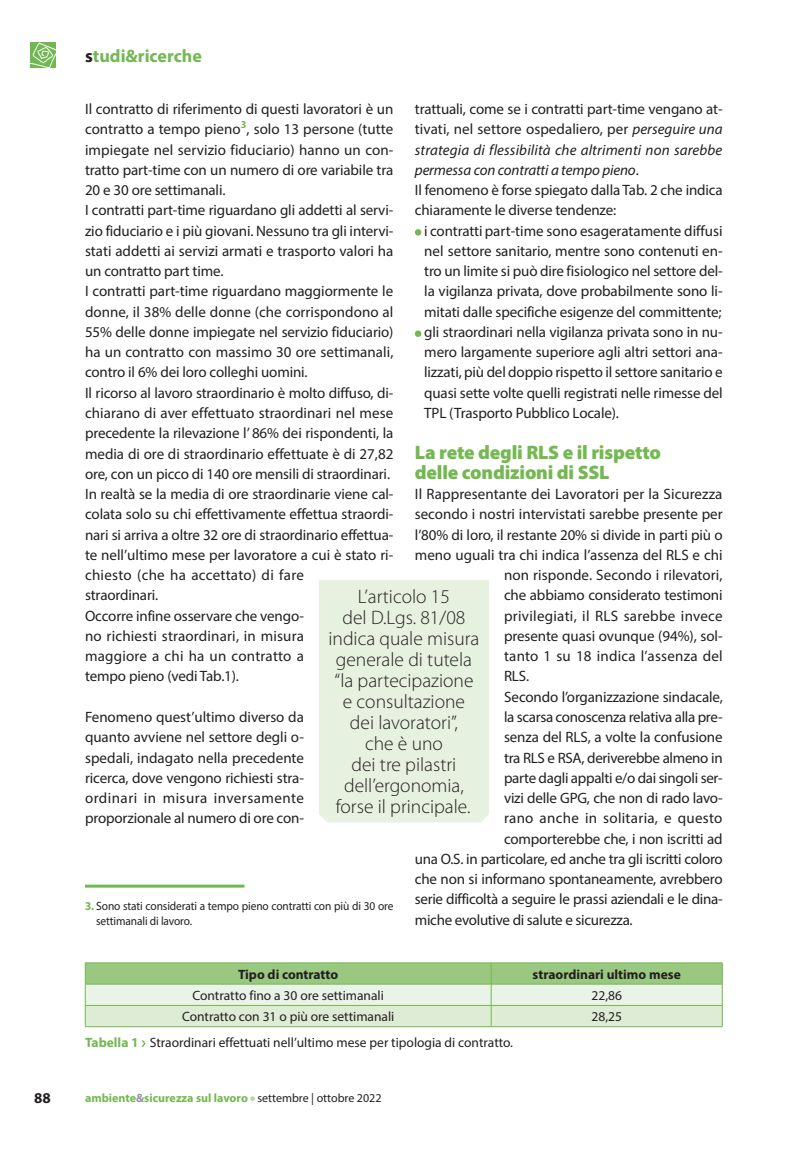
<style>
.page{position:relative;width:808px;height:1149px;background:#fff}
.page>*{position:absolute;margin:0;border:0;box-sizing:border-box;transform-origin:0 0}
.t1{font:300 19.5px/21px "Myriad Pro";color:#231f20;text-align:center}
.t2{font:900 19.5px/20.2px "Myriad Pro";letter-spacing:-.01em;color:#73b850}
.t3{font:700 18px "Myriad Pro";color:#71b853}
.t4{font:15px/20.2px "Myriad Pro";letter-spacing:-.01em;color:#231f20}
.t5{font:15px "Myriad Pro";letter-spacing:.02em;color:#231f20}
.t6{font:15px "Myriad Pro";letter-spacing:.015em;color:#231f20}
.t7{font:700 15px "Myriad Pro";color:#231f20}
.t8{font:13.5px "Myriad Pro";color:#231f20}
.t9{font:700 13.5px "Myriad Pro";color:#231f20}
.t10{font:12px/15px "Myriad Pro";letter-spacing:-.01em;color:#231f20;scale:.95 1}
.t11{font:700 12px "Myriad Pro";color:#73b850}
.s1{color:#231f20}
.s2{font-style:italic}
.s3{font-weight:700;color:#73b850}
.s4{color:#939598}
.s5{font-weight:400;color:#231f20}
</style>
<div class="page">
<svg style="left:250px;top:1096px;width:5px;height:4px"></svg>
<svg style="left:30px;top:43px;width:25px;height:25px"></svg>
<svg style="left:415px;top:229px;width:6px;height:6px"></svg>
<svg style="left:415px;top:330px;width:6px;height:7px"></svg>
<hr style="left:85px;top:884px;width:159px;height:3px;background:#71b853">
<div style="left:319px;top:580px;width:170px;height:242px;background:#e7f1df"></div>
<hr style="left:85px;top:1026px;width:406px;height:1px;background:#73b850">
<hr style="left:491px;top:1026px;width:231px;height:1px;background:#73b850">
<svg style="left:85px;top:962px;width:638px;height:64px;background:#c8e0ba"></svg>
<hr style="left:85px;top:983px;width:406px;height:1px;background:#73b850">
<hr style="left:491px;top:983px;width:231px;height:1px;background:#73b850">
<svg style="left:141px;top:1040px;width:5px;height:6px"></svg>
<p class="t3" style="left:85px;top:44px;width:118px"><span class="s1">s</span>tudi&amp;ricerche</p>
<p class="t4" style="left:85px;top:99px;width:310px">Il contratto di riferimento di questi lavoratori è un contratto a tempo pieno<sup>3</sup>, solo 13 persone (tutte impiegate nel servizio fiduciario) hanno un con&shy;tratto part-time con un numero di ore variabile tra 20 e 30 ore settimanali.<br>I contratti part-time riguardano gli addetti al servi&shy;zio fiduciario e i più giovani. Nessuno tra gli intervi&shy;stati addetti ai servizi armati e trasporto valori ha un contratto part time.<br>I contratti part-time riguardano maggiormente le donne, il 38% delle donne (che corrispondono al 55% delle donne impiegate nel servizio fiduciario) ha un contratto con massimo 30 ore settimanali, contro il 6% dei loro colleghi uomini.<br>Il ricorso al lavoro straordinario è molto diffuso, di&shy;chiarano di aver effettuato straordinari nel mese precedente la rilevazione l’ 86% dei rispondenti, la media di ore di straordinario effettuate è di 27,82 ore, con un picco di 140 ore mensili di straordinari.<br>In realtà se la media di ore straordinarie viene cal&shy;colata solo su chi effettivamente effettua straordi&shy;nari si arriva a oltre 32 ore di straordinario effettua&shy;te nell’ultimo mese per lavoratore a cui è stato ri&shy;chiesto (che ha accettato) di fare<br>straordinari.<br>Occorre infine osservare che vengo-<br>no richiesti straordinari, in misura<br>maggiore a chi ha un contratto a<br>tempo pieno (vedi Tab.1).</p>
<p class="t4" style="left:85px;top:706px;width:220px;text-align:justify">Fenomeno quest’ultimo diverso da quanto avviene nel settore degli o&shy;spedali, indagato nella precedente ricerca, dove vengono richiesti stra&shy;ordinari in misura inversamente proporzionale al numero di ore con-</p>
<p class="t4" style="left:415px;top:99px;width:309px">trattuali, come se i contratti part-time vengano at&shy;tivati, nel settore ospedaliero, per <span class="s2">perseguire una strategia di flessibilità che altrimenti non sarebbe permessa con contratti a tempo pieno</span>.<br>Il fenomeno è forse spiegato dalla Tab. 2 che indica chiaramente le diverse tendenze:</p>
<p class="t4" style="left:424px;top:220px;width:300px;text-align:justify">i contratti part-time sono esageratamente diffusi nel settore sanitario, mentre sono contenuti en&shy;tro un limite si può dire fisiologico nel settore del&shy;la vigilanza privata, dove probabilmente sono li&shy;mitati dalle specifiche esigenze del committente; gli straordinari nella vigilanza privata sono in nu&shy;mero largamente superiore agli altri settori ana&shy;lizzati, più del doppio rispetto il settore sanitario e quasi sette volte quelli registrati nelle rimesse del TPL (Trasporto Pubblico Locale).</p>
<h1 class="t2" style="left:415px;top:441px;width:248px">La rete degli RLS e il rispetto delle condizioni di SSL</h1>
<p class="t4" style="left:415px;top:483px;width:309px">Il Rappresentante dei Lavoratori per la Sicurezza</p>
<p class="t4" style="left:415px;top:504px;width:309px">secondo i nostri intervistati sarebbe presente per</p>
<p class="t4" style="left:415px;top:524px;width:309px">l’80% di loro, il restante 20% si divide in parti più o</p>
<p class="t4" style="left:415px;top:544px;width:309px">meno uguali tra chi indica l’assenza del RLS e chi</p>
<p class="t4" style="left:504px;top:564px;width:220px">non risponde. Secondo i rilevatori,</p>
<p class="t4" style="left:504px;top:585px;width:220px">che abbiamo considerato testimoni</p>
<p class="t5" style="left:504px;top:606px;width:220px">privilegiati, il RLS sarebbe invece</p>
<p class="t4" style="left:504px;top:625px;width:220px">presente quasi ovunque (94%), sol-</p>
<p class="t6" style="left:504px;top:646px;width:220px">tanto 1 su 18 indica l’assenza del</p>
<p class="t4" style="left:504px;top:666px;width:27px">RLS.</p>
<p class="t4" style="left:504px;top:686px;width:220px">Secondo l’organizzazione sindacale,</p>
<p class="t4" style="left:504px;top:706px;width:220px">la scarsa conoscenza relativa alla pre-</p>
<p class="t4" style="left:504px;top:726px;width:220px">senza del RLS, a volte la confusione</p>
<p class="t4" style="left:504px;top:747px;width:220px">tra RLS e RSA, deriverebbe almeno in</p>
<p class="t4" style="left:504px;top:767px;width:220px">parte dagli appalti e/o dai singoli ser-</p>
<p class="t4" style="left:504px;top:787px;width:220px">vizi delle GPG, che non di rado lavo-</p>
<p class="t5" style="left:504px;top:808px;width:220px">rano anche in solitaria, e questo</p>
<p class="t4" style="left:504px;top:828px;width:220px">comporterebbe che, i non iscritti ad</p>
<p class="t4" style="left:415px;top:848px;width:309px">una O.S. in particolare, ed anche tra gli iscritti coloro</p>
<p class="t4" style="left:415px;top:868px;width:309px">che non si informano spontaneamente, avrebbero</p>
<p class="t4" style="left:415px;top:888px;width:309px">serie difficoltà a seguire le prassi aziendali e le dina-</p>
<p class="t4" style="left:415px;top:909px;width:219px">miche evolutive di salute e sicurezza.</p>
<h1 class="t1" style="left:328px;top:585px;width:152px">L’articolo 15<br>del D.Lgs. 81/08 indica quale misura generale di tutela “la partecipazione e consultazione dei lavoratori”,<br>che è uno<br>dei tre pilastri dell’ergonomia, forse il principale.</h1>
<p class="t10" style="left:96px;top:897px;width:314px;text-indent:-11px"><span class="s3">3.</span> Sono stati considerati a tempo pieno contratti con più di 30 ore settimanali di lavoro.</p>
<p class="t9" style="left:238px;top:964px;width:102px">Tipo di contratto</p>
<p class="t9" style="left:533px;top:964px;width:150px">straordinari ultimo mese</p>
<p class="t8" style="left:192px;top:986px;width:193px">Contratto fino a 30 ore settimanali</p>
<p class="t8" style="left:591px;top:986px;width:32px">22,86</p>
<p class="t8" style="left:182px;top:1007px;width:214px">Contratto con 31 o più ore settimanali</p>
<p class="t8" style="left:591px;top:1007px;width:32px">28,25</p>
<p class="t8" style="left:85px;top:1033px;width:429px"><span class="s3">Tabella 1</span> Straordinari effettuati nell’ultimo mese per tipologia di contratto.</p>
<p class="t7" style="left:34px;top:1087px;width:18px">88</p>
<p class="t11" style="left:85px;top:1089px;width:298px">ambiente<span class="s4">&amp;</span>sicurezza sul lavoro <span class="s5">settembre | ottobre 2022</span></p>
</div>
